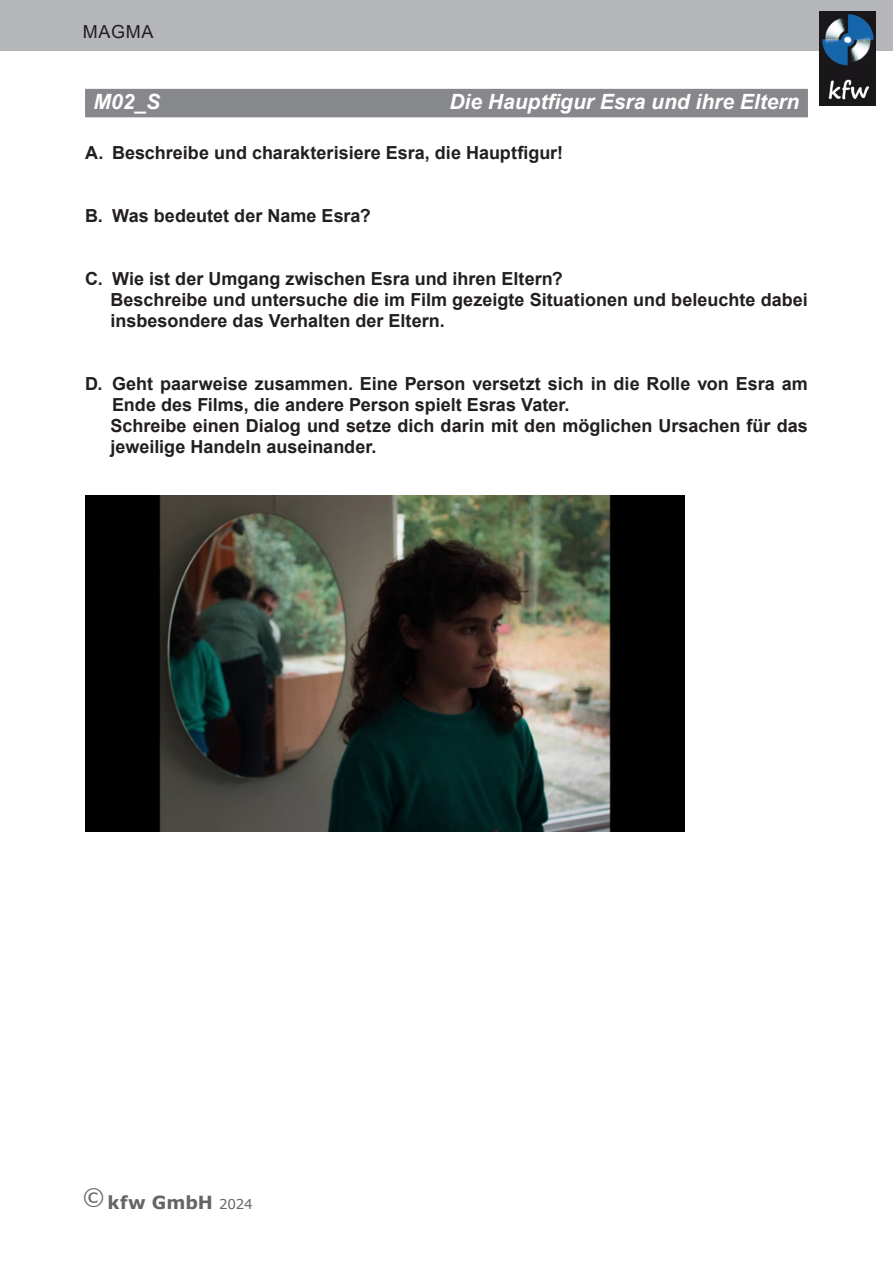
<style>
.page{position:relative;width:893px;height:1263px;background:#fff}
.page>*{position:absolute;margin:0;border:0;box-sizing:border-box;transform-origin:0 0}
.t1{font:italic 700 21px "Arial";color:#fff}
.t2{font:700 18px/21px "Arial";color:#231f20}
.t3{font:700 18px "Verdana";color:#656568}
.t4{font:18px "Arial";letter-spacing:.035em;color:#231f20}
.s1{font-weight:400;font-size:13.5px}
</style>
<div class="page">
<div style="left:0;top:0;width:893px;height:51px;background:#b6b7bb"></div>
<img style="left:819px;top:11px;width:56px;height:94px">
<div style="left:85px;top:89px;width:723px;height:28px;background:#86888b"></div>
<img style="left:86px;top:495px;width:598px;height:336px">
<p class="t4" style="left:83px;top:20px;width:72px">MAGMA</p>
<p class="t1" style="left:94px;top:87px;width:68px">M02_S</p>
<p class="t1" style="left:449px;top:87px;width:352px">Die Hauptfigur Esra und ihre Eltern</p>
<p class="t2" style="left:85px;top:142px;width:480px">A. Beschreibe und charakterisiere Esra, die Hauptfigur!</p>
<p class="t2" style="left:85px;top:205px;width:287px">B. Was bedeutet der Name Esra?</p>
<p class="t2" style="left:111px;top:268px;width:699px;text-indent:-26px">C. Wie ist der Umgang zwischen Esra und ihren Eltern?<br>Beschreibe und untersuche die im Film gezeigte Situationen und beleuchte dabei insbesondere das Verhalten der Eltern.</p>
<p class="t2" style="left:111px;top:373px;width:699px;text-indent:-26px">D. Geht paarweise zusammen. Eine Person versetzt sich in die Rolle von Esra am Ende des Films, die andere Person spielt Esras Vater.<br>Schreibe einen Dialog und setze dich darin mit den möglichen Ursachen für das jeweilige Handeln auseinander.</p>
<p class="t3" style="left:82px;top:1190px;width:172px"><sup>©</sup> kfw GmbH <span class="s1">2024</span></p>
</div>
